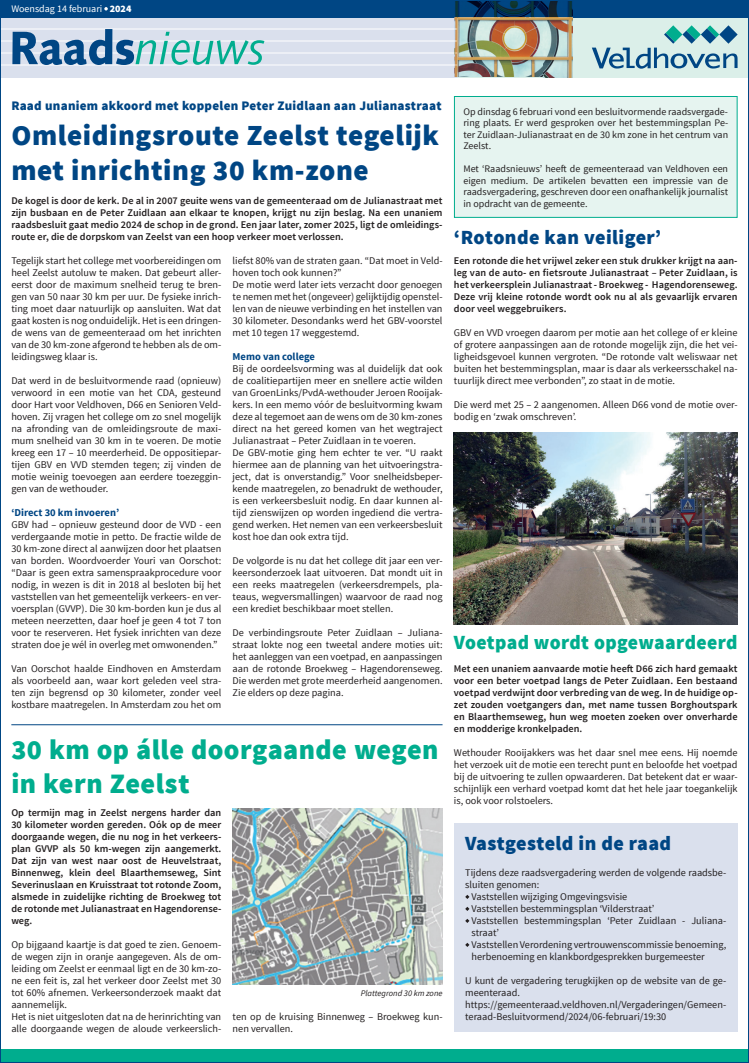
<style>
.page{position:relative;width:749px;height:1063px;background:#fff}
.page>*{position:absolute;margin:0;border:0;box-sizing:border-box;transform-origin:0 0}
.t1{font:900 29px/34.8px "Source Sans Pro";letter-spacing:.02em;color:#004684}
.t2{font:900 28px/33.6px "Source Sans Pro";letter-spacing:.015em;color:#00ad8e}
.t3{font:900 20px "Source Sans Pro";letter-spacing:.02em;color:#004684}
.t4{font:900 20px "Source Sans Pro";letter-spacing:.02em;color:#00ad8e}
.t5{font:900 13px "Source Sans Pro";letter-spacing:.02em;color:#004684}
.t6{font:700 10.5px "Source Sans Pro";color:#004684}
.t7{font:10.2px/12px "Source Sans Pro";color:#231f20;text-align:justify}
.t8{font:600 10.2px/12px "Source Sans Pro";color:#231f20;text-align:justify}
.t9{font:10px/11.5px "Source Sans Pro";color:#231f20;text-align:justify}
.t10{font:10px "Source Sans Pro";color:#fff}
.t11{font:italic 8.5px "Source Sans Pro";color:#231f20}
.s1{font-weight:900}
</style>
<div class="page">
<div style="left:0;top:17px;width:500px;height:60px;background:#dae0ed"></div>
<hr style="left:0;top:29px;width:500px;height:1px;background:#fff">
<hr style="left:0;top:41px;width:500px;height:1px;background:#fff">
<hr style="left:0;top:53px;width:500px;height:1px;background:#fff">
<hr style="left:0;top:65px;width:500px;height:1px;background:#fff">
<div style="left:457px;top:17px;width:291px;height:60px;background:#dbefe9"></div>
<svg style="left:592px;top:25px;width:145px;height:44px"></svg>
<div style="left:0;top:0;width:748px;height:17px;background:#004684"></div>
<svg style="left:104px;top:7px;width:4px;height:4px"></svg>
<hr style="left:11px;top:724px;width:431px;height:1px;background:#004684">
<div style="left:0;top:1049px;width:748px;height:14px;background:#00ad8e"></div>
<svg style="left:12px;top:29px;width:252px;height:36px"></svg>
<img style="left:454px;top:17px;width:3px;height:60px">
<img style="left:454px;top:29px;width:3px;height:37px">
<img style="left:457px;top:17px;width:115px;height:60px">
<img style="left:455px;top:2px;width:117px;height:15px">
<div style="left:454px;top:96px;width:283px;height:121px;background:#e6f4f0"></div>
<div style="left:454px;top:96px;width:283px;height:122px;border:1px solid #00ad8e"></div>
<div style="left:453px;top:823px;width:284px;height:209px;background:#dae0ed"></div>
<svg style="left:465px;top:895px;width:4px;height:4px"></svg>
<svg style="left:465px;top:907px;width:4px;height:4px"></svg>
<svg style="left:465px;top:919px;width:4px;height:4px"></svg>
<svg style="left:465px;top:943px;width:4px;height:4px"></svg>
<img style="left:454px;top:432px;width:283px;height:192px">
<img style="left:232px;top:808px;width:210px;height:176px">
<p class="t10" style="left:11px;top:2px;width:121px">Woensdag 14 februari <span class="s1">2024</span></p>
<p class="t5" style="left:11px;top:97px;width:431px">Raad unaniem akkoord met koppelen Peter Zuidlaan aan Julianastraat</p>
<h1 class="t1" style="left:11px;top:119px;width:429px">Omleidingsroute Zeelst tegelijk met inrichting 30 km-zone</h1>
<p class="t8" style="left:11px;top:195px;width:432px">De kogel is door de kerk. De al in 2007 geuite wens van de gemeenteraad om de Julianastraat met zijn busbaan en de Peter Zuidlaan aan elkaar te knopen, krijgt nu zijn beslag. Na een unaniem raadsbesluit gaat medio 2024 de schop in de grond. Een jaar later, zomer 2025, ligt de omleidings&shy;route er, die de dorpskom van Zeelst van een hoop verkeer moet verlossen.</p>
<p class="t7" style="left:11px;top:255px;width:211px">Tegelijk start het college met voorbereidingen om heel Zeelst autoluw te maken. Dat gebeurt aller&shy;eerst door de maximum snelheid terug te bren&shy;gen van 50 naar 30 km per uur. De fysieke inrich&shy;ting moet daar natuurlijk op aansluiten. Wat dat gaat kosten is nog onduidelijk. Het is een dringen&shy;de wens van de gemeenteraad om het inrichten van de 30 km-zone afgerond te hebben als de om&shy;leidingsweg klaar is.</p>
<p class="t7" style="left:11px;top:375px;width:211px">Dat werd in de besluitvormende raad (opnieuw) verwoord in een motie van het CDA, gesteund door Hart voor Veldhoven, D66 en Senioren Veld&shy;hoven. Zij vragen het college om zo snel mogelijk na afronding van de omleidingsroute de maxi&shy;mum snelheid van 30 km in te voeren. De motie kreeg een 17 – 10 meerderheid. De oppositiepar&shy;tijen GBV en VVD stemden tegen; zij vinden de motie weinig toevoegen aan eerdere toezeggin&shy;gen van de wethouder.</p>
<p class="t6" style="left:11px;top:506px;width:109px">‘Direct 30 km invoeren’</p>
<p class="t7" style="left:11px;top:519px;width:211px">GBV had – opnieuw gesteund door de VVD - een verdergaande motie in petto. De fractie wilde de 30 km-zone direct al aanwijzen door het plaatsen van borden. Woordvoerder Youri van Oorschot: “Daar is geen extra samenspraakprocedure voor nodig, in wezen is dit in 2018 al besloten bij het vaststellen van het gemeentelijk verkeers- en ver&shy;voersplan (GVVP). Die 30 km-borden kun je dus al meteen neerzetten, daar hoef je geen 4 tot 7 ton voor te reserveren. Het fysiek inrichten van deze straten doe je wél in overleg met omwonenden.”</p>
<p class="t7" style="left:11px;top:663px;width:211px">Van Oorschot haalde Eindhoven en Amsterdam als voorbeeld aan, waar kort geleden veel stra&shy;ten zijn begrensd op 30 kilometer, zonder veel kostbare maatregelen. In Amsterdam zou het om</p>
<p class="t7" style="left:232px;top:255px;width:211px;text-align:left">liefst 80% van de straten gaan. “Dat moet in Veld&shy;hoven toch ook kunnen?”<br>De motie werd later iets verzacht door genoegen te nemen met het (ongeveer) gelijktijdig openstel&shy;len van de nieuwe verbinding en het instellen van 30 kilometer. Desondanks werd het GBV-voorstel met 10 tegen 17 weggestemd.</p>
<p class="t6" style="left:232px;top:350px;width:84px">Memo van college</p>
<p class="t7" style="left:232px;top:363px;width:211px;text-align:left">Bij de oordeelsvorming was al duidelijk dat ook de coalitiepartijen meer en snellere actie wilden van GroenLinks/PvdA-wethouder Jeroen Rooijak&shy;kers. In een memo vóór de besluitvorming kwam deze al tegemoet aan de wens om de 30 km-zones direct na het gereed komen van het wegtraject Julianastraat – Peter Zuidlaan in te voeren.<br>De GBV-motie ging hem echter te ver. “U raakt hiermee aan de planning van het uitvoeringstra&shy;ject, dat is onverstandig.” Voor snelheidsbeper&shy;kende maatregelen, zo benadrukt de wethouder, is een verkeersbesluit nodig. En daar kunnen al&shy;tijd zienswijzen op worden ingediend die vertra&shy;gend werken. Het nemen van een verkeersbesluit kost hoe dan ook extra tijd.</p>
<p class="t7" style="left:232px;top:555px;width:211px">De volgorde is nu dat het college dit jaar een ver&shy;keersonderzoek laat uitvoeren. Dat mondt uit in een reeks maatregelen (verkeersdrempels, pla&shy;teaus, wegversmallingen) waarvoor de raad nog een krediet beschikbaar moet stellen.</p>
<p class="t7" style="left:232px;top:627px;width:211px">De verbindingsroute Peter Zuidlaan – Juliana&shy;straat lokte nog een tweetal andere moties uit: het aanleggen van een voetpad, en aanpassingen aan de rotonde Broekweg – Hagendorenseweg.<br>Die werden met grote meerderheid aangenomen.<br>Zie elders op deze pagina.</p>
<h2 class="t2" style="left:11px;top:734px;width:428px">30 km op álle doorgaande wegen in kern Zeelst</h2>
<p class="t8" style="left:11px;top:807px;width:211px">Op termijn mag in Zeelst nergens harder dan 30 kilometer worden gereden. Oók op de meer doorgaande wegen, die nu nog in het verkeers&shy;plan GVVP als 50 km-wegen zijn aangemerkt.<br>Dat zijn van west naar oost de Heuvelstraat, Binnenweg, klein deel Blaarthemseweg, Sint Severinuslaan en Kruisstraat tot rotonde Zoom, alsmede in zuidelijke richting de Broekweg tot de rotonde met Julianastraat en Hagendorense&shy;weg.</p>
<p class="t7" style="left:11px;top:939px;width:211px;text-align:left">Op bijgaand kaartje is dat goed te zien. Genoem&shy;de wegen zijn in oranje aangegeven. Als de om&shy;leiding om Zeelst er eenmaal ligt en de 30 km-zo&shy;ne een feit is, zal het verkeer door Zeelst met 30 tot 60% afnemen. Verkeersonderzoek maakt dat aannemelijk.<br>Het is niet uitgesloten dat na de herinrichting van alle doorgaande wegen de aloude verkeerslich-</p>
<p class="t11" style="left:360px;top:988px;width:83px">Plattegrond 30 km zone</p>
<p class="t7" style="left:232px;top:1011px;width:211px">ten op de kruising Binnenweg – Broekweg kun&shy;nen vervallen.</p>
<p class="t9" style="left:463px;top:106px;width:266px">Op dinsdag 6 februari vond een besluitvormende raadsvergade&shy;ring plaats. Er werd gesproken over het bestemmingsplan Pe&shy;ter Zuidlaan-Julianastraat en de 30 km zone in het centrum van Zeelst.</p>
<p class="t9" style="left:463px;top:163px;width:266px">Met ‘Raadsnieuws’ heeft de gemeenteraad van Veldhoven een eigen medium. De artikelen bevatten een impressie van de raadsvergadering, geschreven door een onafhankelijk journalist in opdracht van de gemeente.</p>
<h3 class="t3" style="left:454px;top:224px;width:209px">‘Rotonde kan veiliger’</h3>
<p class="t8" style="left:454px;top:255px;width:285px">Een rotonde die het vrijwel zeker een stuk drukker krijgt na aan&shy;leg van de auto- en fietsroute Julianastraat – Peter Zuidlaan, is het verkeersplein Julianastraat - Broekweg - Hagendorenseweg.<br>Deze vrij kleine rotonde wordt ook nu al als gevaarlijk ervaren door veel weggebruikers.</p>
<p class="t7" style="left:454px;top:327px;width:285px">GBV en VVD vroegen daarom per motie aan het college of er kleine of grotere aanpassingen aan de rotonde mogelijk zijn, die het vei&shy;ligheidsgevoel kunnen vergroten. “De rotonde valt weliswaar net buiten het bestemmingsplan, maar is daar als verkeersschakel na&shy;tuurlijk direct mee verbonden”, zo staat in de motie.</p>
<p class="t7" style="left:454px;top:399px;width:285px">Die werd met 25 – 2 aangenomen. Alleen D66 vond de motie over&shy;bodig en ‘zwak omschreven’.</p>
<h3 class="t4" style="left:454px;top:629px;width:285px">Voetpad wordt opgewaardeerd</h3>
<p class="t8" style="left:454px;top:663px;width:285px">Met een unaniem aanvaarde motie heeft D66 zich hard gemaakt voor een beter voetpad langs de Peter Zuidlaan. Een bestaand voetpad verdwijnt door verbreding van de weg. In de huidige op&shy;zet zouden voetgangers dan, met name tussen Borghoutspark en Blaarthemseweg, hun weg moeten zoeken over onverharde en modderige kronkelpaden.</p>
<p class="t7" style="left:454px;top:747px;width:285px">Wethouder Rooijakkers was het daar snel mee eens. Hij noemde het verzoek uit de motie een terecht punt en beloofde het voetpad bij de uitvoering te zullen opwaarderen. Dat betekent dat er waar&shy;schijnlijk een verhard voetpad komt dat het hele jaar toegankelijk is, ook voor rolstoelers.</p>
<h3 class="t3" style="left:465px;top:830px;width:207px">Vastgesteld in de raad</h3>
<p class="t7" style="left:465px;top:867px;width:262px">Tijdens deze raadsvergadering werden de volgende raadsbe-</p>
<p class="t7" style="left:465px;top:879px;width:76px">sluiten genomen:</p>
<p class="t7" style="left:471px;top:891px;width:157px">Vaststellen wijziging Omgevingsvisie</p>
<p class="t7" style="left:471px;top:903px;width:184px">Vaststellen bestemmingsplan ‘Vilderstraat’</p>
<p class="t7" style="left:471px;top:915px;width:256px">Vaststellen bestemmingsplan ‘Peter Zuidlaan - Juliana-</p>
<p class="t7" style="left:471px;top:927px;width:29px">straat’</p>
<p class="t7" style="left:471px;top:939px;width:256px">Vaststellen Verordening vertrouwenscommissie benoeming,</p>
<p class="t7" style="left:471px;top:951px;width:235px">herbenoeming en klankbordgesprekken burgemeester</p>
<p class="t7" style="left:465px;top:975px;width:262px;text-align:left">U kunt de vergadering terugkijken op de website van de ge&shy;meenteraad. https://gemeenteraad.veldhoven.nl/Vergaderingen/Gemeen&shy;teraad-Besluitvormend/2024/06-februari/19:30</p>
</div>
